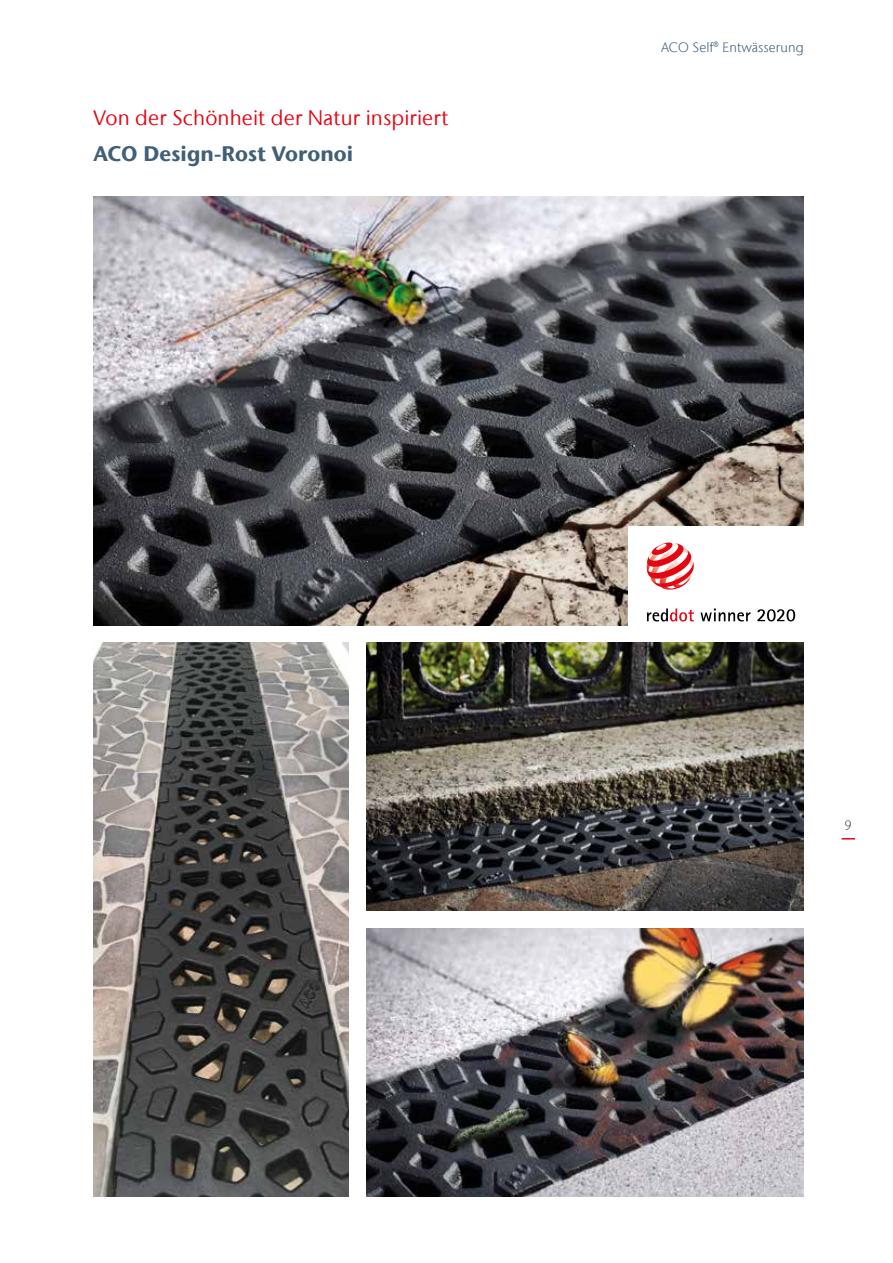
<style>
.page{position:relative;width:893px;height:1263px;background:#fff}
.page>*{position:absolute;margin:0;border:0;box-sizing:border-box;transform-origin:0 0}
.t1{font:21px "Stone Sans IIITC Com";letter-spacing:.005em;color:#e30613}
.t2{font:700 21px "Stone Sans IIITC Com";letter-spacing:.005em;color:#415f77}
.t3{font:300 13.5px "Stone Sans IIITC Com";letter-spacing:.005em;color:#415f77}
.t4{font:300 13.5px "Stone Sans IIITC Com";color:#575756}
</style>
<div class="page">
<img style="left:94px;top:197px;width:710px;height:428px">
<div style="left:629px;top:526px;width:175px;height:114px;background:#fff"></div>
<svg style="left:647px;top:542px;width:47px;height:47px"></svg>
<svg style="left:647px;top:608px;width:47px;height:13px"></svg>
<svg style="left:700px;top:608px;width:50px;height:13px"></svg>
<svg style="left:757px;top:609px;width:38px;height:12px"></svg>
<img style="left:94px;top:643px;width:255px;height:554px">
<img style="left:367px;top:643px;width:437px;height:268px">
<img style="left:367px;top:929px;width:437px;height:268px">
<svg style="left:842px;top:838px;width:13px;height:1px"></svg>
<p class="t1" style="left:94px;top:105px;width:357px">Von der Schönheit der Natur inspiriert</p>
<p class="t2" style="left:94px;top:140px;width:261px">ACO Design-Rost Voronoi</p>
<p class="t3" style="left:661px;top:38px;width:144px">ACO Self® Entwässerung</p>
<p class="t4" style="left:845px;top:816px;width:9px">9</p>
</div>
